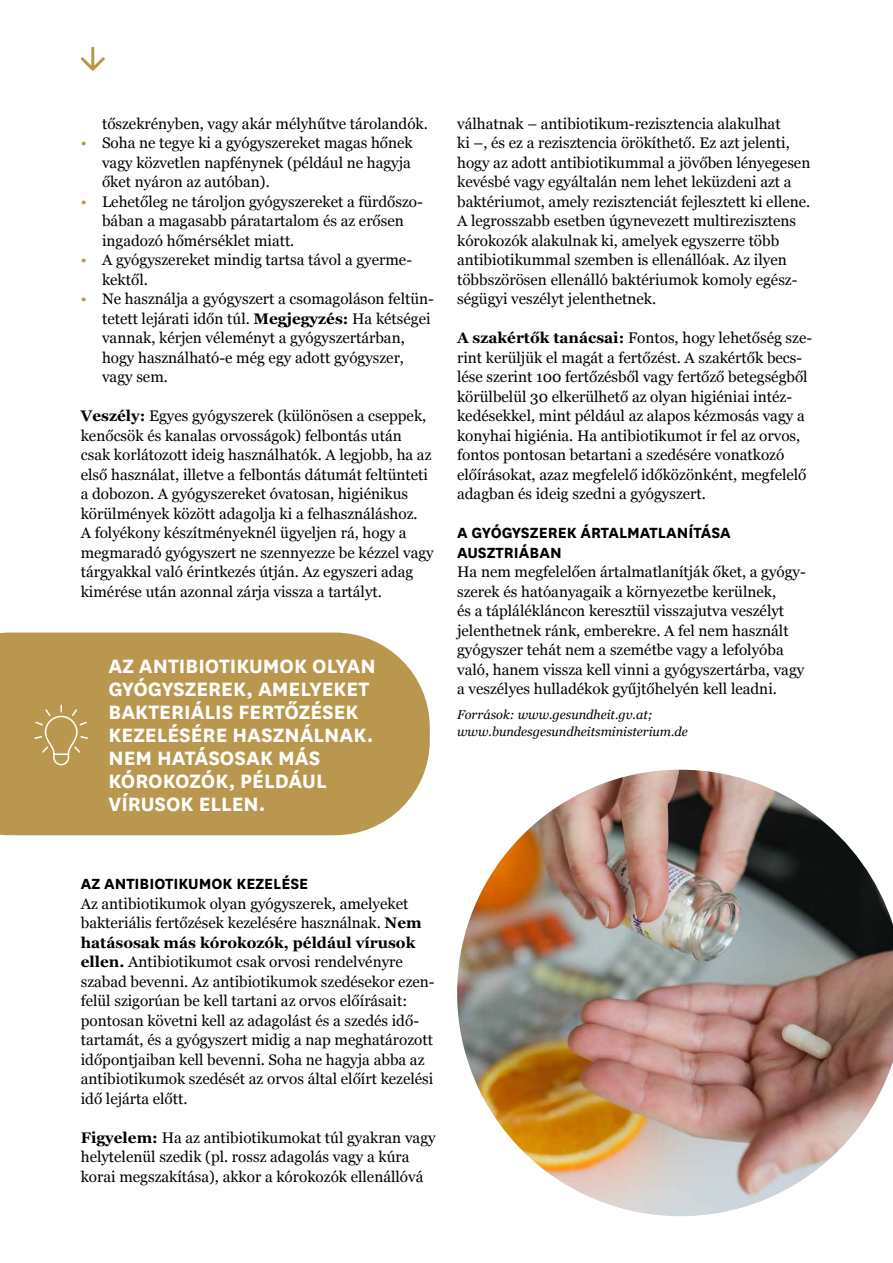
<style>
.page{position:relative;width:893px;height:1263px;background:#fff}
.page>*{position:absolute;margin:0;border:0;box-sizing:border-box;transform-origin:0 0}
.t1{font:700 22.65px/23px "National";color:#fff}
.t2{font:700 17.25px/19.5px "National";color:#000}
.t3{font:15.3px/19.5px "Georgia";color:#000}
.t4{font:italic 12.75px/16.5px "Georgia";color:#000}
.s1{color:#ba974e}
.s2{font-weight:700}
</style>
<div class="page">
<svg style="left:81px;top:47px;width:24px;height:24px"></svg>
<img style="left:457px;top:770px;width:436px;height:446px">
<div style="left:0;top:632px;width:430px;height:203px;background:#ba974e"></div>
<svg style="left:33px;top:704px;width:56px;height:62px;background:#c0a05d"></svg>
<p class="t3" style="left:102px;top:113px;width:327px">tőszekrényben, vagy akár mélyhűtve tárolandók.</p>
<p class="t3" style="left:102px;top:132px;width:312px;text-indent:-21px"><span class="s1">•</span> Soha ne tegye ki a gyógyszereket magas hőnek vagy közvetlen napfénynek (például ne hagyja őket nyáron az autóban).</p>
<p class="t3" style="left:102px;top:191px;width:322px;text-indent:-21px"><span class="s1">•</span> Lehetőleg ne tároljon gyógyszereket a fürdőszo&shy;bában a magasabb páratartalom és az erősen ingadozó hőmérséklet miatt.</p>
<p class="t3" style="left:102px;top:249px;width:312px;text-indent:-21px"><span class="s1">•</span> A gyógyszereket mindig tartsa távol a gyerme&shy;kektől.</p>
<p class="t3" style="left:102px;top:288px;width:333px;text-indent:-21px"><span class="s1">•</span> Ne használja a gyógyszert a csomagoláson feltün&shy;tetett lejárati időn túl. <span class="s2">Megjegyzés:</span> Ha kétségei vannak, kérjen véleményt a gyógyszertárban, hogy használható-e még egy adott gyógyszer, vagy sem.</p>
<p class="t3" style="left:81px;top:405px;width:354px"><span class="s2">Veszély:</span> Egyes gyógyszerek (különösen a cseppek, kenőcsök és kanalas orvosságok) felbontás után csak korlátozott ideig használhatók. A legjobb, ha az első használat, illetve a felbontás dátumát feltünteti a dobozon. A gyógyszereket óvatosan, higiénikus körülmények között adagolja ki a felhasználáshoz.<br>A folyékony készítményeknél ügyeljen rá, hogy a megmaradó gyógyszert ne szennyezze be kézzel vagy tárgyakkal való érintkezés útján. Az egyszeri adag kimérése után azonnal zárja vissza a tartályt.</p>
<h1 class="t1" style="left:108px;top:653px;width:269px">AZ ANTIBIOTIKUMOK OLYAN<br>GYÓGYSZEREK, AMELYEKET<br>BAKTERIÁLIS FERTŐZÉSEK<br>KEZELÉSÉRE HASZNÁLNAK.<br>NEM HATÁSOSAK MÁS<br>KÓROKOZÓK, PÉLDÁUL<br>VÍRUSOK ELLEN.</h1>
<p class="t3" style="left:457px;top:113px;width:355px">válhatnak – antibiotikum-rezisztencia alakulhat<br>ki –, és ez a rezisztencia örökíthető. Ez azt jelenti, hogy az adott antibiotikummal a jövőben lényegesen kevésbé vagy egyáltalán nem lehet leküzdeni azt a baktériumot, amely rezisztenciát fejlesztett ki ellene.<br>A legrosszabb esetben úgynevezett multirezisztens kórokozók alakulnak ki, amelyek egyszerre több antibiotikummal szemben is ellenállóak. Az ilyen többszörösen ellenálló baktériumok komoly egész&shy;ségügyi veszélyt jelenthetnek.</p>
<p class="t3" style="left:457px;top:327px;width:357px"><span class="s2">A szakértők tanácsai:</span> Fontos, hogy lehetőség sze&shy;rint kerüljük el magát a fertőzést. A szakértők becs&shy;lése szerint 100 fertőzésből vagy fertőző betegségből körülbelül 30 elkerülhető az olyan higiéniai intéz&shy;kedésekkel, mint például az alapos kézmosás vagy a konyhai higiénia. Ha antibiotikumot ír fel az orvos, fontos pontosan betartani a szedésére vonatkozó előírásokat, azaz megfelelő időközönként, megfelelő adagban és ideig szedni a gyógyszert.</p>
<p class="t2" style="left:457px;top:522px;width:275px">A GYÓGYSZEREK ÁRTALMATLANÍTÁSA<br>AUSZTRIÁBAN</p>
<p class="t3" style="left:457px;top:561px;width:350px">Ha nem megfelelően ártalmatlanítják őket, a gyógy&shy;szerek és hatóanyagaik a környezetbe kerülnek,<br>és a táplálékláncon keresztül visszajutva veszélyt jelenthetnek ránk, emberekre. A fel nem használt gyógyszer tehát nem a szemétbe vagy a lefolyóba való, hanem vissza kell vinni a gyógyszertárba, vagy a veszélyes hulladékok gyűjtőhelyén kell leadni.</p>
<p class="t4" style="left:457px;top:706px;width:232px">Források: www.gesundheit.gv.at; www.bundesgesundheitsministerium.de</p>
<p class="t2" style="left:81px;top:873px;width:229px">AZ ANTIBIOTIKUMOK KEZELÉSE</p>
<p class="t3" style="left:81px;top:893px;width:355px">Az antibiotikumok olyan gyógyszerek, amelyeket bakteriális fertőzések kezelésére használnak. <span class="s2">Nem hatásosak más kórokozók, például vírusok ellen.</span> Antibiotikumot csak orvosi rendelvényre szabad bevenni. Az antibiotikumok szedésekor ezen&shy;felül szigorúan be kell tartani az orvos előírásait: pontosan követni kell az adagolást és a szedés idő&shy;tartamát, és a gyógyszert midig a nap meghatározott időpontjaiban kell bevenni. Soha ne hagyja abba az antibiotikumok szedését az orvos által előírt kezelési idő lejárta előtt.</p>
<p class="t3" style="left:81px;top:1127px;width:356px"><span class="s2">Figyelem:</span> Ha az antibiotikumokat túl gyakran vagy helytelenül szedik (pl. rossz adagolás vagy a kúra korai megszakítása), akkor a kórokozók ellenállóvá</p>
</div>
